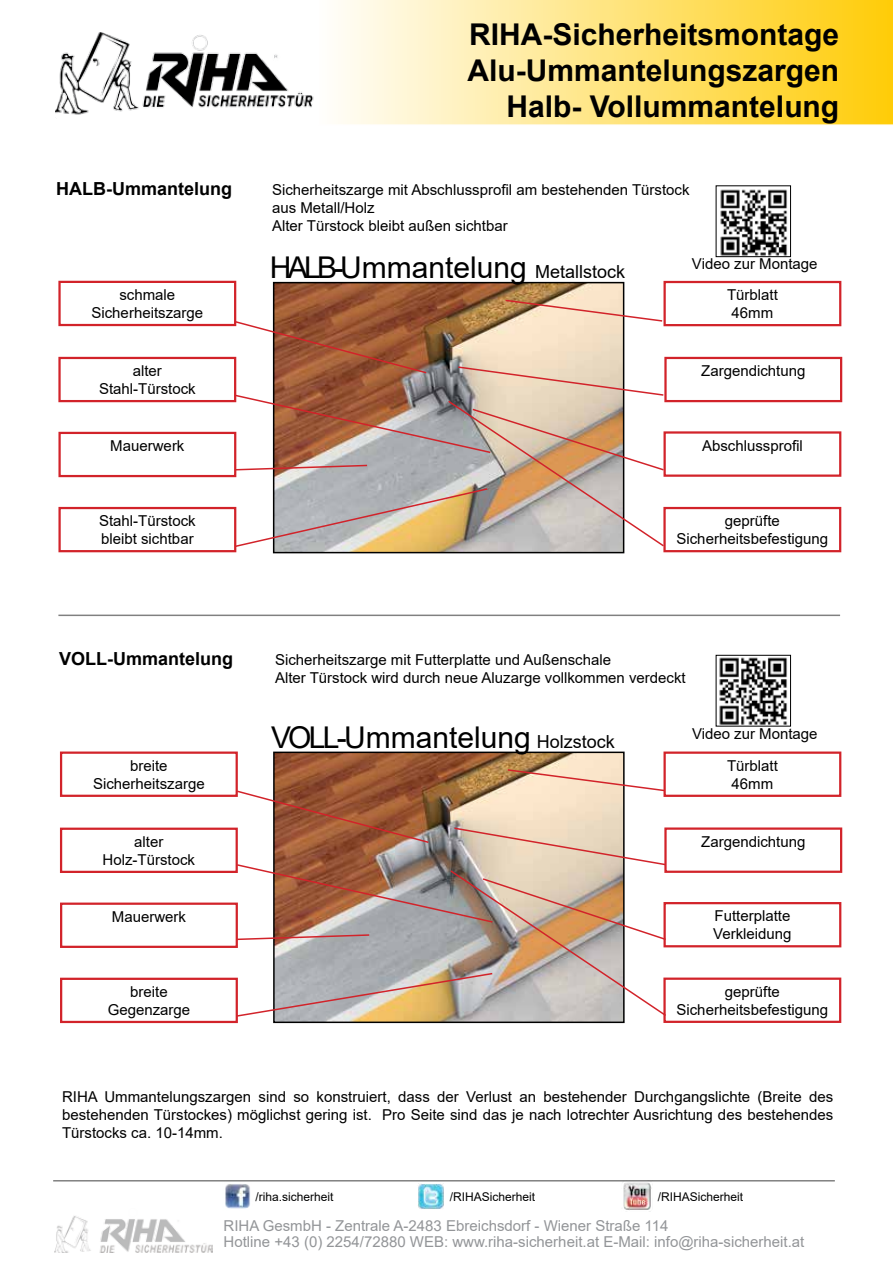
<style>
.page{position:relative;width:893px;height:1263px;background:#fff}
.page>*{position:absolute;margin:0;border:0;box-sizing:border-box;transform-origin:0 0}
.t1{font:700 30px/36px "Arial";color:#000;text-align:right}
.t2{font:30px "Arial";color:#000}
.t3{font:700 18px "Arial";color:#000}
.t4{font:15px/18px "Arial";color:#000;text-align:center}
.t5{font:15px/15.9px "Arial";color:#939598}
.t6{font:12px "Arial";color:#000}
.s1{font-size:18px}
</style>
<div class="page">
<div style="left:58px;top:281px;width:178px;height:45px;border:2px solid #d2232a"></div>
<img style="left:276px;top:285px;width:345px;height:265px">
<div style="left:273px;top:282px;width:351px;height:271px;border:2px solid #000"></div>
<img style="left:276px;top:754px;width:346px;height:266px">
<div style="left:273px;top:751px;width:352px;height:272px;border:2px solid #000"></div>
<img style="left:222px;top:1181px;width:30px;height:28px">
<img style="left:418px;top:1184px;width:26px;height:25px">
<img style="left:621px;top:1181px;width:31px;height:29px">
<svg style="left:338px;top:0;width:555px;height:125px;background:#ffe47e"></svg>
<img style="left:56px;top:32px;width:258px;height:83px">
<img style="left:720px;top:189px;width:68px;height:66px">
<div style="left:716px;top:185px;width:75px;height:72px;border:1px solid #000"></div>
<img style="left:719px;top:657px;width:69px;height:67px">
<div style="left:716px;top:655px;width:75px;height:71px;border:1px solid #000"></div>
<img style="left:233px;top:299px;width:432px;height:249px">
<img style="left:235px;top:768px;width:433px;height:250px">
<hr style="left:58px;top:615px;width:782px;height:1px;background:#000">
<div style="left:58px;top:357px;width:178px;height:45px;border:2px solid #d2232a"></div>
<div style="left:58px;top:432px;width:178px;height:45px;border:2px solid #d2232a"></div>
<div style="left:58px;top:507px;width:178px;height:45px;border:2px solid #d2232a"></div>
<div style="left:663px;top:281px;width:178px;height:45px;border:2px solid #d2232a"></div>
<div style="left:664px;top:357px;width:178px;height:45px;border:2px solid #d2232a"></div>
<div style="left:663px;top:431px;width:178px;height:46px;border:2px solid #d2232a"></div>
<div style="left:663px;top:507px;width:178px;height:45px;border:2px solid #d2232a"></div>
<div style="left:60px;top:751px;width:178px;height:46px;border:2px solid #d2232a"></div>
<div style="left:60px;top:828px;width:178px;height:45px;border:2px solid #d2232a"></div>
<div style="left:60px;top:902px;width:178px;height:46px;border:2px solid #d2232a"></div>
<div style="left:60px;top:978px;width:178px;height:45px;border:2px solid #d2232a"></div>
<div style="left:663px;top:751px;width:178px;height:46px;border:2px solid #d2232a"></div>
<div style="left:664px;top:827px;width:178px;height:46px;border:2px solid #d2232a"></div>
<div style="left:663px;top:902px;width:178px;height:45px;border:2px solid #d2232a"></div>
<div style="left:663px;top:977px;width:178px;height:46px;border:2px solid #d2232a"></div>
<hr style="left:53px;top:1180px;width:782px;height:1px;background:#000">
<img style="left:54px;top:1216px;width:159px;height:37px">
<h1 class="t1" style="left:468px;top:16px;width:373px">RIHA-Sicherheitsmontage<br>Alu-Ummantelungszargen<br>Halb- Vollummantelung</h1>
<p class="t3" style="left:56px;top:176px;width:177px">HALB-Ummantelung</p>
<p class="t4" style="left:272px;top:181px;width:419px;text-align:left">Sicherheitszarge mit Abschlussprofil am bestehenden Türstock aus Metall/Holz<br>Alter Türstock bleibt außen sichtbar</p>
<h1 class="t2" style="left:270px;top:247px;width:357px">HALB-Ummantelung <span class="s1">Metallstock</span></h1>
<p class="t4" style="left:692px;top:255px;width:127px">Video zur Montage</p>
<p class="t4" style="left:91px;top:286px;width:113px">schmale<br>Sicherheitszarge</p>
<p class="t4" style="left:727px;top:286px;width:52px">Türblatt<br>46mm</p>
<p class="t4" style="left:99px;top:362px;width:98px">alter<br>Stahl-Türstock</p>
<p class="t4" style="left:701px;top:362px;width:106px">Zargendichtung</p>
<p class="t4" style="left:110px;top:437px;width:76px">Mauerwerk</p>
<p class="t4" style="left:702px;top:436px;width:102px">Abschlussprofil</p>
<p class="t4" style="left:99px;top:512px;width:98px;text-align:left">Stahl-Türstock bleibt sichtbar</p>
<p class="t4" style="left:676px;top:512px;width:153px">geprüfte<br>Sicherheitsbefestigung</p>
<p class="t3" style="left:59px;top:646px;width:176px">VOLL-Ummantelung</p>
<p class="t4" style="left:275px;top:651px;width:412px;text-align:left">Sicherheitszarge mit Futterplatte und Außenschale<br>Alter Türstock wird durch neue Aluzarge vollkommen verdeckt</p>
<h1 class="t2" style="left:271px;top:717px;width:345px">VOLL-Ummantelung <span class="s1">Holzstock</span></h1>
<p class="t4" style="left:692px;top:725px;width:127px">Video zur Montage</p>
<p class="t4" style="left:93px;top:756px;width:113px">breite<br>Sicherheitszarge</p>
<p class="t4" style="left:727px;top:756px;width:52px">Türblatt<br>46mm</p>
<p class="t4" style="left:103px;top:832px;width:94px">alter<br>Holz-Türstock</p>
<p class="t4" style="left:701px;top:832px;width:106px">Zargendichtung</p>
<p class="t4" style="left:112px;top:907px;width:76px">Mauerwerk</p>
<p class="t4" style="left:713px;top:907px;width:80px;text-align:left">Futterplatte<br>Verkleidung</p>
<p class="t4" style="left:108px;top:982px;width:84px">breite<br>Gegenzarge</p>
<p class="t4" style="left:676px;top:982px;width:153px">geprüfte<br>Sicherheitsbefestigung</p>
<p class="t4" style="left:62px;top:1087px;width:773px;text-align:justify">RIHA Ummantelungszargen sind so konstruiert, dass der Verlust an bestehender Durchgangslichte (Breite des bestehenden Türstockes) möglichst gering ist. Pro Seite sind das je nach lotrechter Ausrichtung des bestehendes Türstocks ca. 10-14mm.</p>
<p class="t6" style="left:255px;top:1189px;width:80px">/riha.sicherheit</p>
<p class="t6" style="left:450px;top:1189px;width:87px">/RIHASicherheit</p>
<p class="t6" style="left:658px;top:1189px;width:87px">/RIHASicherheit</p>
<p class="t5" style="left:224px;top:1217px;width:582px">RIHA GesmbH - Zentrale A-2483 Ebreichsdorf - Wiener Straße 114<br>Hotline +43 (0) 2254/72880 WEB: www.riha-sicherheit.at E-Mail: info@riha-sicherheit.at</p>
</div>
